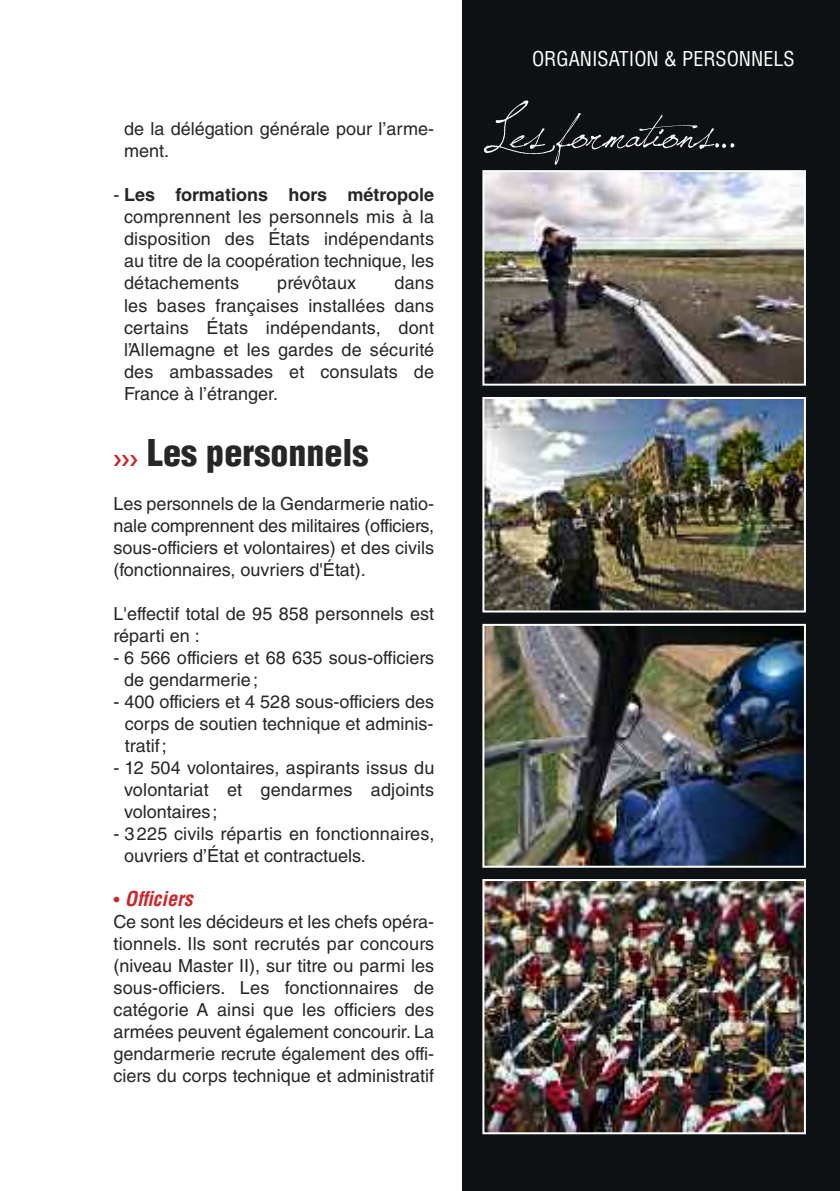
<style>
.page{position:relative;width:840px;height:1191px;background:#fff}
.page>*{position:absolute;margin:0;border:0;box-sizing:border-box;transform-origin:0 0}
.t1{font:50px "Jellyka Saint Andrew's Queen";color:#fff}
.t2{font:900 condensed 36px "Helvetica LT Std";color:#272627}
.t3{font:condensed 20px "Helvetica LT Std";color:#fff}
.t4{font:italic 700 condensed 20px "Helvetica LT Std";color:#cc262b}
.t5{font:18px/22px "Helvetica LT Std";color:#272627;text-align:justify}
.s1{font-weight:700}
.s2{font-weight:400;font-style:normal;font-stretch:normal;font-size:18px}
</style>
<div class="page">
<div style="left:462px;top:0;width:377px;height:1191px;background:#0e1113"></div>
<img style="left:485px;top:173px;width:317px;height:210px">
<div style="left:482px;top:170px;width:323px;height:216px;border:2px solid #fff"></div>
<img style="left:485px;top:400px;width:317px;height:209px">
<div style="left:482px;top:397px;width:323px;height:215px;border:2px solid #fff"></div>
<img style="left:485px;top:627px;width:317px;height:237px">
<div style="left:482px;top:624px;width:323px;height:243px;border:2px solid #fff"></div>
<img style="left:485px;top:882px;width:317px;height:249px">
<div style="left:482px;top:879px;width:323px;height:255px;border:2px solid #fff"></div>
<p class="t5" style="left:124px;top:120px;width:311px">de la délégation générale pour l’arme&shy;ment.</p>
<p class="t5" style="left:124px;top:186px;width:311px;text-indent:-10px">- <span class="s1">Les formations hors métropole </span>comprennent les personnels mis à la disposition des États indépendants au titre de la coopération technique, les détachements</p>
<p class="t5" style="left:277px;top:274px;width:80px">prévôtaux</p>
<p class="t5" style="left:124px;top:274px;width:311px;text-indent:270px">dans les bases françaises installées dans certains États indépendants, dont l’Allemagne et les gardes de sécurité des ambassades et consulats de France à l’étranger.</p>
<h2 class="t2" style="left:147px;top:438px;width:222px">Les personnels</h2>
<p class="t5" style="left:113px;top:494px;width:322px">Les personnels de la Gendarmerie natio&shy;nale comprennent des militaires (officiers, sous-officiers et volontaires) et des civils (fonctionnaires, ouvriers d'État).</p>
<p class="t5" style="left:113px;top:604px;width:322px">L'effectif total de 95 858 personnels est réparti en :</p>
<p class="t5" style="left:124px;top:648px;width:311px;text-indent:-11px">- 6 566 officiers et 68 635 sous-officiers de gendarmerie;</p>
<p class="t5" style="left:125px;top:692px;width:310px;text-indent:-11px">- 400 officiers et 4 528 sous-officiers des corps de soutien technique et adminis&shy;tratif;</p>
<p class="t5" style="left:124px;top:758px;width:311px;text-indent:-11px">- 12 504 volontaires, aspirants issus du volontariat et gendarmes adjoints volontaires;</p>
<p class="t5" style="left:124px;top:824px;width:311px;text-indent:-11px">- 3225 civils répartis en fonctionnaires, ouvriers d’État et contractuels.</p>
<p class="t4" style="left:113px;top:890px;width:81px"><span class="s2">•</span> Officiers</p>
<p class="t5" style="left:113px;top:912px;width:322px">Ce sont les décideurs et les chefs opéra&shy;tionnels. Ils sont recrutés par concours (niveau Master II), sur titre ou parmi les sous-officiers. Les fonctionnaires de catégorie A ainsi que les officiers des armées peuvent également concourir. La gendarmerie recrute également des offi&shy;ciers du corps technique et administratif</p>
<p class="t3" style="left:531px;top:51px;width:264px">ORGANISATION &amp; PERSONNELS</p>
<h1 class="t1" style="left:482px;top:101px;width:255px">Les formations…</h1>
</div>
